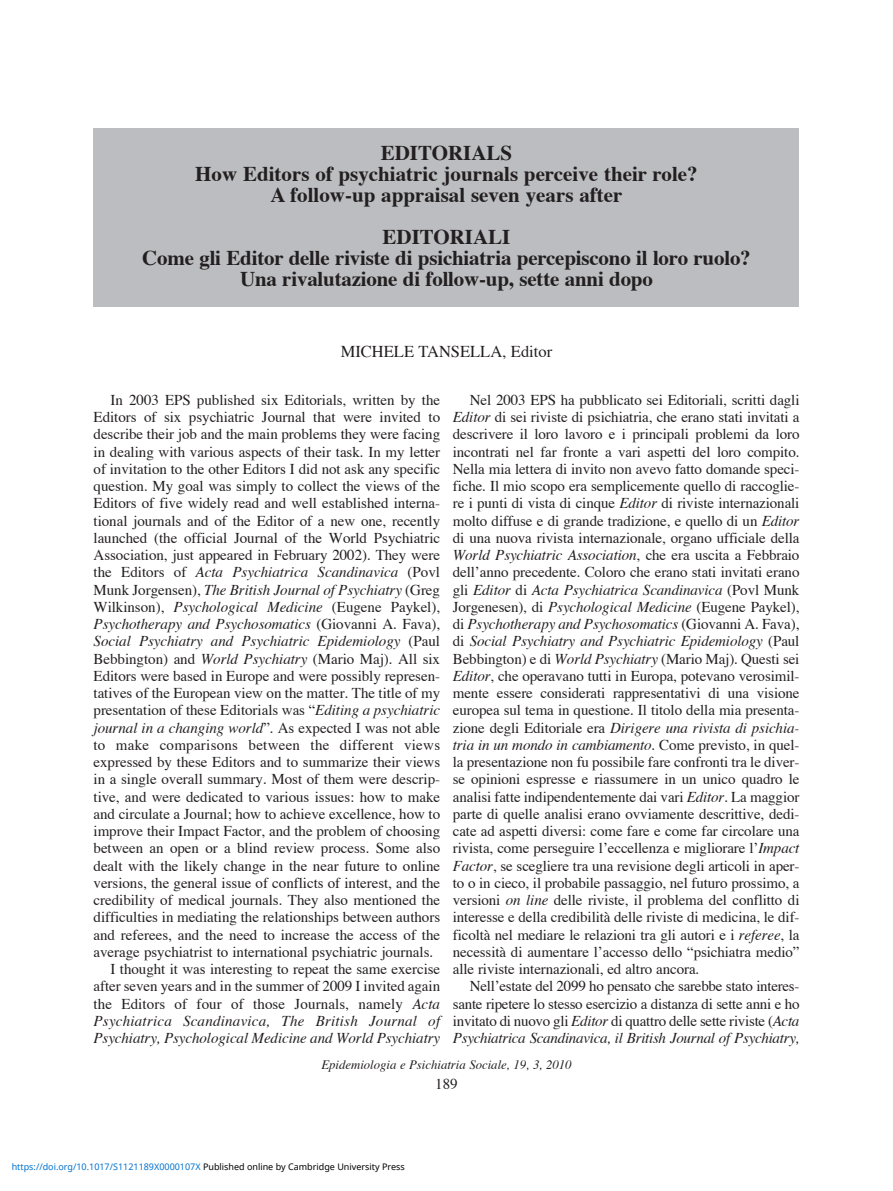
<style>
.page{position:relative;width:893px;height:1191px;background:#fff}
.page>*{position:absolute;margin:0;border:0;box-sizing:border-box;transform-origin:0 0}
.t1{font:700 21px/21px "Times";letter-spacing:-.01em;color:#231f20;text-align:center}
.t2{font:16.5px "Times";color:#231f20}
.t3{font:15px/17.2px "Times";letter-spacing:-.005em;color:#231f20;text-align:justify}
.t4{font:italic 15px "Times";color:#231f20}
.t5{font:15px "Times";letter-spacing:.02em;color:#231f20}
.t6{font:italic 12.75px "Times";color:#231f20}
.t7{font:9px "Noto Sans";color:#0172cf}
.s1{font-style:italic}
.s2{font-style:normal}
.s3{color:#000}
</style>
<div class="page">
<div style="left:94px;top:129px;width:705px;height:178px;background:#bbbdc0"></div>
<h1 class="t1" style="left:195px;top:144px;width:504px">EDITORIALS<br>How Editors of psychiatric journals perceive their role?<br>A follow-up appraisal seven years after</h1>
<h1 class="t1" style="left:142px;top:228px;width:610px">EDITORIALI<br>Come gli Editor delle riviste di psichiatria percepiscono il loro ruolo?<br>Una rivalutazione di follow-up, sette anni dopo</h1>
<p class="t2" style="left:341px;top:344px;width:213px">MICHELE TANSELLA, Editor</p>
<p class="t3" style="left:453px;top:392px;width:348px;text-indent:17px">Nel 2003 EPS ha pubblicato sei Editoriali, scritti dagli <span class="s1">Editor</span> di sei riviste di psichiatria, che erano stati invitati a descrivere il loro lavoro e i principali problemi da loro incontrati nel far fronte a vari aspetti del loro compito.<br>Nella mia lettera di invito non avevo fatto domande speci&shy;fiche. Il mio scopo era semplicemente quello di raccoglie&shy;re i punti di vista di cinque <span class="s1">Editor</span> di riviste internazionali molto diffuse e di grande tradizione, e quello di un <span class="s1">Editor </span>di una nuova rivista internazionale, organo ufficiale della <span class="s1">World Psychiatric Association</span>, che era uscita a Febbraio dell’anno precedente. Coloro che erano stati invitati erano gli <span class="s1">Editor</span> di <span class="s1">Acta Psychiatrica Scandinavica</span> (Povl Munk Jorgenesen), di <span class="s1">Psychological Medicine</span> (Eugene Paykel), di <span class="s1">Psychotherapy and Psychosomatics</span> (Giovanni A. Fava), di <span class="s1">Social Psychiatry and Psychiatric Epidemiology</span> (Paul Bebbington) e di <span class="s1">World Psychiatry</span> (Mario Maj). Questi sei <span class="s1">Editor</span>, che operavano tutti in Europa, potevano verosimil&shy;mente essere considerati rappresentativi di una visione europea sul tema in questione. Il titolo della mia presenta&shy;zione degli Editoriale era <span class="s1">Dirigere una rivista di psichia&shy;tria in un mondo in cambiamento</span>. Come previsto, in quel&shy;la presentazione non fu possibile fare confronti tra le diver&shy;se opinioni espresse e riassumere in un unico quadro le analisi fatte indipendentemente dai vari <span class="s1">Editor</span>. La maggior parte di quelle analisi erano ovviamente descrittive, dedi&shy;cate ad aspetti diversi: come fare e come far circolare una rivista, come perseguire l’eccellenza e migliorare l’<span class="s1">Impact Factor</span>, se scegliere tra una revisione degli articoli in aper&shy;to o in cieco, il probabile passaggio, nel futuro prossimo, a versioni <span class="s1">on line</span> delle riviste, il problema del conflitto di interesse e della credibilità delle riviste di medicina, le dif&shy;ficoltà nel mediare le relazioni tra gli autori e i <span class="s1">referee</span>, la necessità di aumentare l’accesso dello “psichiatra medio” alle riviste internazionali, ed altro ancora.</p>
<p class="t3" style="left:453px;top:979px;width:348px;text-indent:17px">Nell’estate del 2099 ho pensato che sarebbe stato interes&shy;sante ripetere lo stesso esercizio a distanza di sette anni e ho invitato di nuovo gli <span class="s1">Editor</span> di quattro delle sette riviste (<span class="s1">Acta Psychiatrica Scandinavica, il British Journal of Psychiatry,</span></p>
<p class="t3" style="left:111px;top:392px;width:331px">In 2003 EPS published six Editorials, written by the</p>
<p class="t3" style="left:94px;top:409px;width:348px">Editors of six psychiatric Journal that were invited to</p>
<p class="t3" style="left:94px;top:427px;width:348px">describe their job and the main problems they were facing</p>
<p class="t3" style="left:94px;top:444px;width:348px">in dealing with various aspects of their task. In my letter</p>
<p class="t3" style="left:94px;top:461px;width:348px">of invitation to the other Editors I did not ask any specific</p>
<p class="t3" style="left:94px;top:478px;width:348px">question. My goal was simply to collect the views of the</p>
<p class="t3" style="left:94px;top:496px;width:348px">Editors of five widely read and well established interna-</p>
<p class="t3" style="left:94px;top:513px;width:348px">tional journals and of the Editor of a new one, recently</p>
<p class="t3" style="left:94px;top:530px;width:348px">launched (the official Journal of the World Psychiatric</p>
<p class="t3" style="left:94px;top:547px;width:348px">Association, just appeared in February 2002). They were</p>
<p class="t4" style="left:94px;top:566px;width:348px"><span class="s2">the Editors of</span> Acta Psychiatrica Scandinavica <span class="s2">(Povl</span></p>
<p class="t4" style="left:94px;top:583px;width:348px"><span class="s2">Munk Jorgensen),</span> The British Journal of Psychiatry <span class="s2">(Greg</span></p>
<p class="t3" style="left:94px;top:599px;width:348px">Wilkinson), <span class="s1">Psychological Medicine</span> (Eugene Paykel),</p>
<p class="t4" style="left:94px;top:618px;width:348px">Psychotherapy and Psychosomatics <span class="s2">(Giovanni A. Fava),</span></p>
<p class="t4" style="left:94px;top:635px;width:348px">Social Psychiatry and Psychiatric Epidemiology <span class="s2">(Paul</span></p>
<p class="t3" style="left:94px;top:651px;width:348px">Bebbington) and <span class="s1">World Psychiatry</span> (Mario Maj). All six</p>
<p class="t3" style="left:94px;top:668px;width:348px">Editors were based in Europe and were possibly represen-</p>
<p class="t3" style="left:94px;top:685px;width:348px">tatives of the European view on the matter. The title of my</p>
<p class="t3" style="left:94px;top:703px;width:348px">presentation of these Editorials was “<span class="s1">Editing a psychiatric</span></p>
<p class="t4" style="left:94px;top:721px;width:348px">journal in a changing world<span class="s2">”. As expected I was not able</span></p>
<p class="t5" style="left:94px;top:738px;width:348px">to make comparisons between the different views</p>
<p class="t3" style="left:94px;top:754px;width:348px">expressed by these Editors and to summarize their views</p>
<p class="t3" style="left:94px;top:772px;width:348px">in a single overall summary. Most of them were descrip-</p>
<p class="t3" style="left:94px;top:789px;width:348px">tive, and were dedicated to various issues: how to make</p>
<p class="t3" style="left:94px;top:806px;width:348px">and circulate a Journal; how to achieve excellence, how to</p>
<p class="t3" style="left:94px;top:823px;width:348px">improve their Impact Factor, and the problem of choosing</p>
<p class="t3" style="left:94px;top:841px;width:348px">between an open or a blind review process. Some also</p>
<p class="t3" style="left:94px;top:858px;width:348px">dealt with the likely change in the near future to online</p>
<p class="t3" style="left:94px;top:875px;width:348px">versions, the general issue of conflicts of interest, and the</p>
<p class="t3" style="left:94px;top:892px;width:348px">credibility of medical journals. They also mentioned the</p>
<p class="t3" style="left:94px;top:910px;width:348px">difficulties in mediating the relationships between authors</p>
<p class="t3" style="left:94px;top:927px;width:348px">and referees, and the need to increase the access of the</p>
<p class="t3" style="left:94px;top:944px;width:341px">average psychiatrist to international psychiatric journals.</p>
<p class="t3" style="left:111px;top:961px;width:331px">I thought it was interesting to repeat the same exercise</p>
<p class="t3" style="left:94px;top:979px;width:348px">after seven years and in the summer of 2009 I invited again</p>
<p class="t3" style="left:94px;top:996px;width:348px">the Editors of four of those Journals, namely <span class="s1">Acta</span></p>
<p class="t4" style="left:94px;top:1014px;width:348px">Psychiatrica Scandinavica, The British Journal of</p>
<p class="t4" style="left:94px;top:1032px;width:348px">Psychiatry, Psychological Medicine and World Psychiatry</p>
<p class="t6" style="left:321px;top:1059px;width:252px">Epidemiologia e Psichiatria Sociale, 19, 3, 2010</p>
<p class="t3" style="left:435px;top:1076px;width:24px">189</p>
<p class="t7" style="left:12px;top:1160px;width:395px">https://doi.org/10.1017/S1121189X0000107X <span class="s3">Published online by Cambridge University Press</span></p>
</div>
